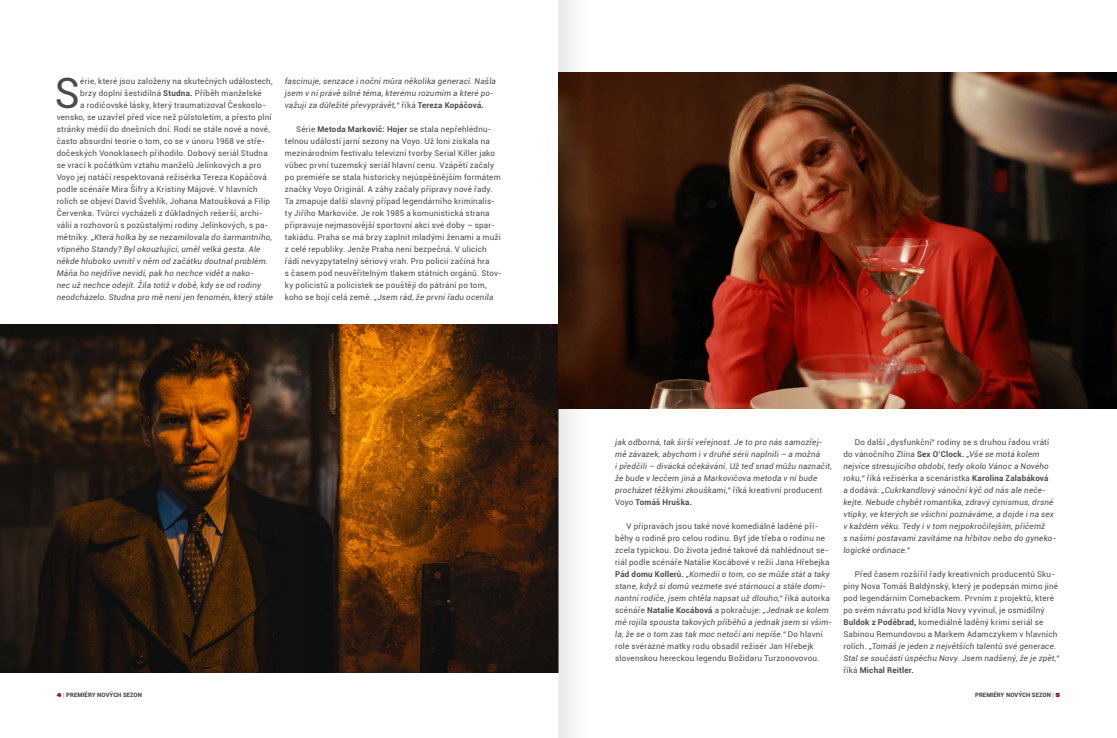
<style>
.page{position:relative;width:1117px;height:738px;background:#fff}
.page>*{position:absolute;margin:0;border:0;box-sizing:border-box;transform-origin:0 0}
.t1{font:41.8px "Roboto";color:#4a4a49}
.t2{font:8px/12px "Roboto";letter-spacing:.025em;color:#4a4a49}
.t3{font:italic 8px/12px "Roboto";letter-spacing:.025em;color:#4a4a49}
.t4{font:900 6px "Roboto";letter-spacing:.01em;color:#4a4a49}
.s1{font-weight:700}
.s2{font-style:normal}
.s3{font-weight:700;font-style:normal}
.s4{font-style:italic}
.s5{font-family:"Acumin AEVF";font-weight:400;color:#871326}
.s6{font-weight:300}
</style>
<div class="page">
<img style="left:587px;top:72px;width:530px;height:336px">
<img style="left:0;top:324px;width:558px;height:348px">
<svg style="left:558px;top:0;width:29px;height:737px"></svg>
<h1 class="t1" style="left:54px;top:64px;width:27px">S</h1>
<p class="t2" style="left:80px;top:75px;width:194px">érie, které jsou založeny na skutečných událostech,</p>
<p class="t2" style="left:80px;top:87px;width:183px">brzy doplní šestidílná <span class="s1">Studna.</span> Příběh manželské</p>
<p class="t2" style="left:80px;top:99px;width:187px">a rodičovské lásky, který traumatizoval Českoslo-</p>
<p class="t2" style="left:57px;top:111px;width:216px">vensko, se uzavřel před více než půlstoletím, a přesto plní</p>
<p class="t2" style="left:57px;top:123px;width:215px">stránky médií do dnešních dní. Rodí se stále nové a nové,</p>
<p class="t2" style="left:57px;top:135px;width:210px">často absurdní teorie o tom, co se v únoru 1968 ve stře-</p>
<p class="t2" style="left:57px;top:147px;width:213px">dočeských Vonoklasech přihodilo. Dobový seriál Studna</p>
<p class="t2" style="left:57px;top:159px;width:206px">se vrací k počátkům vztahu manželů Jelínkových a pro</p>
<p class="t2" style="left:57px;top:171px;width:212px">Voyo jej natáčí respektovaná režisérka Tereza Kopáčová</p>
<p class="t2" style="left:57px;top:183px;width:203px">podle scénáře Mira Šifry a Kristiny Májové. V hlavních</p>
<p class="t2" style="left:57px;top:195px;width:215px">rolích se objeví David Švehlík, Johana Matoušková a Filip</p>
<p class="t2" style="left:57px;top:207px;width:207px">Červenka. Tvůrci vycházeli z důkladných rešerší, archi-</p>
<p class="t2" style="left:57px;top:219px;width:213px">válií a rozhovorů s pozůstalými rodiny Jelínkových, s pa-</p>
<p class="t3" style="left:57px;top:231px;width:217px"><span class="s2">mětníky.</span> „Která holka by se nezamilovala do šarmantního,</p>
<p class="t3" style="left:57px;top:243px;width:205px">vtipného Standy? Byl okouzlující, uměl velká gesta. Ale</p>
<p class="t3" style="left:57px;top:255px;width:213px">někde hluboko uvnitř v něm od začátku doutnal problém.</p>
<p class="t3" style="left:57px;top:267px;width:199px">Máňa ho nejdříve nevidí, pak ho nechce vidět a nako-</p>
<p class="t3" style="left:57px;top:279px;width:206px">nec už nechce odejít. Žila totiž v době, kdy se od rodiny</p>
<p class="t3" style="left:57px;top:291px;width:218px">neodcházelo. Studna pro mě není jen fenomén, který stále</p>
<p class="t3" style="left:285px;top:75px;width:212px">fascinuje, senzace i noční můra několika generací. Našla jsem v ní právě silné téma, kterému rozumím a které po&shy;važuji za důležité převyprávět,“ <span class="s2">říká</span> <span class="s3">Tereza Kopáčová.</span></p>
<p class="t2" style="left:285px;top:123px;width:218px;text-indent:11px">Série <span class="s1">Metoda Markovič: Hojer</span> se stala nepřehlédnu&shy;telnou událostí jarní sezony na Voyo. Už loni získala na mezinárodním festivalu televizní tvorby Serial Killer jako vůbec první tuzemský seriál hlavní cenu. Vzápětí začaly po premiéře se stala historicky nejúspěšnějším formátem značky Voyo Originál. A záhy začaly přípravy nové řady.<br>Ta zmapuje další slavný případ legendárního kriminalis&shy;ty Jiřího Markoviče. Je rok 1985 a komunistická strana připravuje nejmasovější sportovní akci své doby – spar&shy;takiádu. Praha se má brzy zaplnit mladými ženami a muži z celé republiky. Jenže Praha není bezpečná. V ulicích řádí nevyzpytatelný sériový vrah. Pro policii začíná hra<br>s časem pod neuvěřitelným tlakem státních orgánů. Stov&shy;ky policistů a policistek se pouštějí do pátrání po tom, koho se bojí celá země. <span class="s4">„Jsem rád, že první řadu ocenila</span></p>
<p class="t3" style="left:615px;top:435px;width:218px">jak odborná, tak širší veřejnost. Je to pro nás samozřej&shy;mě závazek, abychom i v druhé sérii naplnili – a možná<br>i předčili – divácká očekávání. Už teď snad můžu naznačit, že bude v lecčem jiná a Markovičova metoda v ní bude procházet těžkými zkouškami,“ <span class="s2">říká kreativní producent Voyo</span> <span class="s3">Tomáš Hruška.</span></p>
<p class="t2" style="left:615px;top:519px;width:218px;text-indent:11px">V přípravách jsou také nové komediálně laděné pří&shy;běhy o rodině pro celou rodinu. Byť jde třeba o rodinu ne zcela typickou. Do života jedné takové dá nahlédnout se&shy;riál podle scénáře Natálie Kocábové v režii Jana Hřebejka <span class="s1">Pád domu Kollerů.</span> <span class="s4">„Komedii o tom, co se může stát a taky stane, když si domů vezmete své stárnoucí a stále domi&shy;nantní rodiče, jsem chtěla napsat už dlouho,“</span> říká autorka scénáře <span class="s1">Natalie Kocábová</span> a pokračuje: <span class="s4">„Jednak se kolem mě rojila spousta takových příběhů a jednak jsem si všim&shy;la, že se o tom zas tak moc netočí ani nepíše.“</span> Do hlavní role svérázné matky rodu obsadil režisér Jan Hřebejk slovenskou hereckou legendu Božidaru Turzonovovou.</p>
<p class="t3" style="left:843px;top:435px;width:214px;text-indent:11px"><span class="s2">Do další „dysfunkční“ rodiny se s druhou řadou vrátí do vánočního Zlína</span> <span class="s3">Sex O’Clock.</span> „Vše se motá kolem nejvíce stresujícího období, tedy okolo Vánoc a Nového roku,“ <span class="s2">říká režisérka a scenáristka</span> <span class="s3">Karolina Zalabáková<br></span><span class="s2">a dodává:</span> „Cukrkandlový vánoční kýč od nás ale neče&shy;kejte. Nebude chybět romantika, zdravý cynismus, drsné vtípky, ve kterých se všichni poznáváme, a dojde i na sex v každém věku. Tedy i v tom nejpokročilejším, přičemž<br>s našimi postavami zavítáme na hřbitov nebo do gyneko&shy;logické ordinace.“</p>
<p class="t2" style="left:843px;top:567px;width:217px;text-indent:11px">Před časem rozšířil řady kreativních producentů Sku&shy;piny Nova Tomáš Baldýnský, který je podepsán mimo jiné pod legendárním Comebackem. Prvním z projektů, které po svém návratu pod křídla Novy vyvinul, je osmidílný <span class="s1">Buldok z Poděbrad,</span> komediálně laděný krimi seriál se Sabinou Remundovou a Markem Adamczykem v hlavních rolích. <span class="s4">„Tomáš je jeden z největších talentů své generace.<br>Stal se součástí úspěchu Novy. Jsem nadšený, že je zpět,“ </span>říká <span class="s1">Michal Reitler.</span></p>
<p class="t4" style="left:57px;top:689px;width:87px"><span class="s5">4</span> <span class="s6">|</span> PREMIÉRY NOVÝCH SEZON</p>
<p class="t4" style="left:975px;top:689px;width:87px">PREMIÉRY NOVÝCH SEZON <span class="s6">|</span> <span class="s5">5</span></p>
</div>
